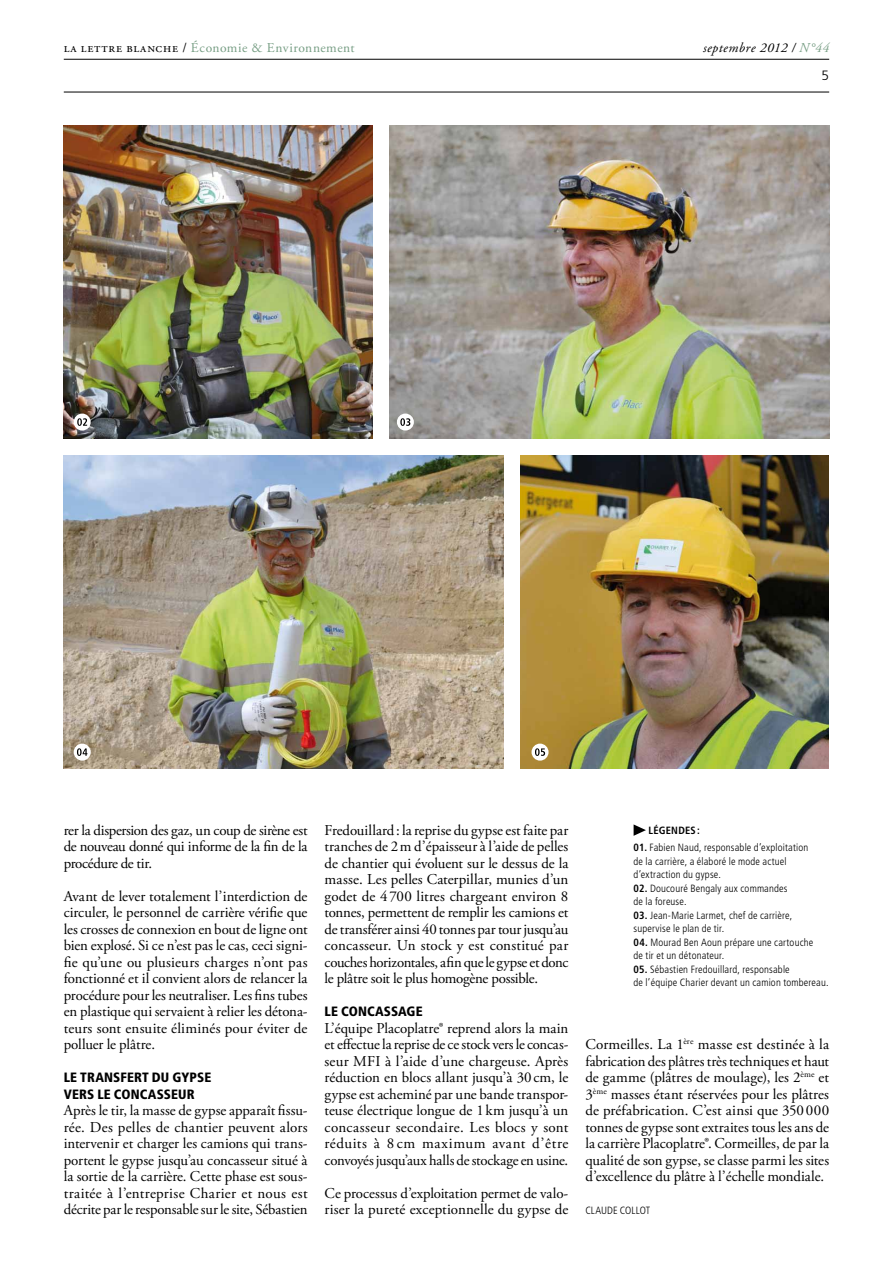
<style>
.page{position:relative;width:893px;height:1263px;background:#fff}
.page>*{position:absolute;margin:0;border:0;box-sizing:border-box;transform-origin:0 0}
.t1{font:15px/16.5px "Adobe Garamond Pro";letter-spacing:-.005em;color:#000;text-align:justify}
.t2{font:900 condensed 13.5px/16.5px "Frutiger";letter-spacing:.01em;color:#000}
.t3{font:13.5px "Adobe Garamond Pro";letter-spacing:.05em;color:#779e84}
.t4{font:italic 13.5px "Adobe Garamond Pro";letter-spacing:.04em;color:#000}
.t5{font:300 13.5px "Frutiger";color:#000}
.t6{font:300 condensed 10.5px/13.5px "Frutiger";letter-spacing:.015em;color:#000}
.t7{font:300 condensed 10.5px "Frutiger";letter-spacing:-.005em;color:#000}
.t8{font:700 condensed 10.5px "Frutiger";letter-spacing:.02em;color:#000}
.s1{color:#000}
.s2{color:#779e84}
.s3{font-weight:700}
</style>
<div class="page">
<hr style="left:64px;top:59px;width:765px;height:1px;background:#000">
<hr style="left:64px;top:92px;width:765px;height:1px;background:#000">
<img style="left:390px;top:125px;width:439px;height:314px">
<img style="left:64px;top:125px;width:309px;height:314px">
<img style="left:520px;top:455px;width:309px;height:314px">
<img style="left:64px;top:455px;width:439px;height:314px">
<svg style="left:634px;top:824px;width:12px;height:12px"></svg>
<div style="left:74px;top:414px;width:17px;height:17px;background:#fff;border-radius:50%"></div>
<svg style="left:77px;top:418px;width:10px;height:8px"></svg>
<div style="left:397px;top:414px;width:17px;height:17px;background:#fff;border-radius:50%"></div>
<svg style="left:400px;top:418px;width:10px;height:8px"></svg>
<div style="left:74px;top:744px;width:17px;height:17px;background:#fff;border-radius:50%"></div>
<svg style="left:77px;top:748px;width:10px;height:8px"></svg>
<div style="left:531px;top:744px;width:18px;height:17px;background:#fff;border-radius:50%"></div>
<svg style="left:535px;top:748px;width:10px;height:8px"></svg>
<p class="t3" style="left:64px;top:40px;width:292px"><span class="s1">la lettre blanche /</span> Économie &amp; Environnement</p>
<p class="t4" style="left:703px;top:40px;width:128px">septembre 2012 / <span class="s2">n°44</span></p>
<p class="t5" style="left:821px;top:68px;width:9px">5</p>
<p class="t1" style="left:64px;top:822px;width:245px">rer la dispersion des gaz, un coup de sirène est de nouveau donné qui informe de la fin de la procédure de tir.</p>
<p class="t1" style="left:64px;top:888px;width:245px">Avant de lever totalement l’interdiction de circuler, le personnel de carrière vérifie que les crosses de connexion en bout de ligne ont bien explosé. Si ce n’est pas le cas, ceci signi&shy;fie qu’une ou plusieurs charges n’ont pas fonctionné et il convient alors de relancer la procédure pour les neutraliser. Les fins tubes en plastique qui servaient à relier les détona&shy;teurs sont ensuite éliminés pour éviter de polluer le plâtre.</p>
<p class="t2" style="left:64px;top:1069px;width:149px">LE TRANSFERT DU GYPSE<br>VERS LE CONCASSEUR</p>
<p class="t1" style="left:64px;top:1103px;width:245px">Après le tir, la masse de gypse apparaît fissu&shy;rée. Des pelles de chantier peuvent alors intervenir et charger les camions qui trans&shy;portent le gypse jusqu’au concasseur situé à la sortie de la carrière. Cette phase est sous&shy;traitée à l’entreprise Charier et nous est décrite par le responsable sur le site, Sébastien</p>
<p class="t1" style="left:325px;top:822px;width:245px">Fredouillard: la reprise du gypse est faite par tranches de 2m d’épaisseur à l’aide de pelles de chantier qui évoluent sur le dessus de la masse. Les pelles Caterpillar, munies d’un godet de 4 700 litres chargeant environ 8 tonnes, permettent de remplir les camions et de transférer ainsi 40 tonnes par tour jusqu’au concasseur. Un stock y est constitué par couches horizontales, afin que le gypse et donc le plâtre soit le plus homogène possible.</p>
<p class="t2" style="left:325px;top:1003px;width:100px">LE CONCASSAGE</p>
<p class="t1" style="left:325px;top:1020px;width:245px">L’équipe Placoplatre® reprend alors la main et effectue la reprise de ce stock vers le concas&shy;seur MFI à l’aide d’une chargeuse. Après réduction en blocs allant jusqu’à 30cm, le gypse est acheminé par une bande transpor&shy;teuse électrique longue de 1km jusqu’à un concasseur secondaire. Les blocs y sont réduits à 8 cm maximum avant d’être convoyés jusqu’aux halls de stockage en usine.</p>
<p class="t1" style="left:325px;top:1185px;width:245px">Ce processus d’exploitation permet de valo&shy;riser la pureté exceptionnelle du gypse de</p>
<p class="t8" style="left:648px;top:824px;width:53px">LÉGENDES :</p>
<p class="t6" style="left:634px;top:841px;width:176px"><span class="s3">01.</span> Fabien Naud, responsable d’exploitation de la carrière, a élaboré le mode actuel d’extraction du gypse.</p>
<p class="t6" style="left:634px;top:881px;width:155px"><span class="s3">02.</span> Doucouré Bengaly aux commandes de la foreuse.</p>
<p class="t6" style="left:634px;top:908px;width:160px"><span class="s3">03.</span> Jean-Marie Larmet, chef de carrière, supervise le plan de tir.</p>
<p class="t6" style="left:634px;top:935px;width:181px"><span class="s3">04.</span> Mourad Ben Aoun prépare une cartouche de tir et un détonateur.</p>
<p class="t6" style="left:634px;top:962px;width:196px"><span class="s3">05.</span> Sébastien Fredouillard, responsable<br>de l’équipe Charier devant un camion tombereau.</p>
<p class="t1" style="left:585px;top:1037px;width:245px">Cormeilles. La 1<sup>ère</sup> masse est destinée à la fabrication des plâtres très techniques et haut de gamme (plâtres de moulage), les 2<sup>ème</sup> et 3<sup>ème</sup> masses étant réservées pour les plâtres de préfabrication. C’est ainsi que 350 000 tonnes de gypse sont extraites tous les ans de la carrière Placoplatre®. Cormeilles, de par la qualité de son gypse, se classe parmi les sites d’excellence du plâtre à l’échelle mondiale.</p>
<p class="t7" style="left:585px;top:1204px;width:66px">Claude COLLOT</p>
</div>
